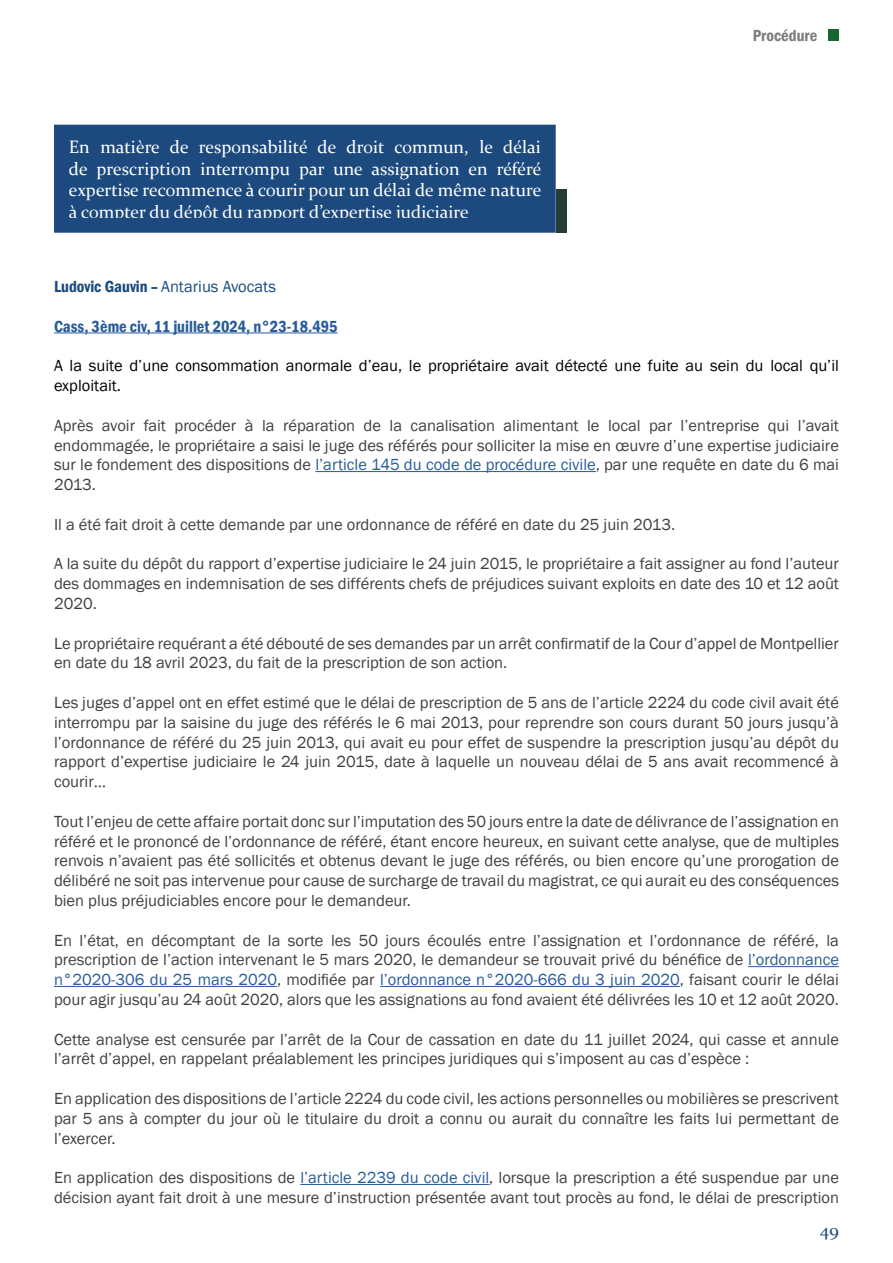
<style>
.page{position:relative;width:893px;height:1263px;background:#fff}
.page>*{position:absolute;margin:0;border:0;box-sizing:border-box;transform-origin:0 0}
.t1{font:18px/21.6px "Constantia";color:#fff;text-align:justify}
.t2{font:18px "Constantia";color:#1c4a7e}
.t3{font:16.5px/19.8px "Franklin Gothic";color:#404040;text-align:justify}
.t4{font:16.5px/19.8px "Franklin Gothic";color:#000}
.t5{font:600 condensed 16.5px "Franklin Gothic";color:#275b9b}
.t6{font:16.5px "Franklin Gothic";color:#1a4b7f}
.t7{font:600 condensed 16.5px "Franklin Gothic";color:#7d7d7d}
.s1{font-weight:600;font-stretch:condensed}
.s2{color:#275b9b}
</style>
<div class="page">
<div style="left:828px;top:29px;width:11px;height:12px;background:#16672f"></div>
<hr style="left:54px;top:333px;width:284px;height:1px;background:#275b9b">
<hr style="left:315px;top:471px;width:281px;height:1px;background:#275b9b">
<hr style="left:748px;top:966px;width:91px;height:1px;background:#275b9b">
<hr style="left:54px;top:986px;width:223px;height:1px;background:#275b9b">
<hr style="left:380px;top:986px;width:300px;height:1px;background:#275b9b">
<hr style="left:300px;top:1184px;width:189px;height:1px;background:#275b9b">
<div style="left:54px;top:124px;width:509px;height:109px;background:#1c4a7e"></div>
<div style="left:556px;top:190px;width:11px;height:43px;background:#243d36"></div>
<p class="t1" style="left:69px;top:135px;width:474px">En matière de responsabilité de droit commun, le délai de prescription interrompu par une assignation en référé expertise recommence à courir pour un délai de même nature à compter du dépôt du rapport d’expertise judiciaire</p>
<p class="t7" style="left:753px;top:24px;width:66px">Procédure</p>
<p class="t6" style="left:54px;top:276px;width:224px"><span class="s1">Ludovic Gauvin –</span> Antarius Avocats</p>
<p class="t5" style="left:54px;top:315px;width:285px">Cass, 3ème civ, 11 juillet 2024, n°23-18.495</p>
<p class="t4" style="left:54px;top:356px;width:786px">A la suite d’une consommation anormale d’eau, le propriétaire avait détecté une fuite au sein du local qu’il exploitait.</p>
<p class="t3" style="left:54px;top:416px;width:786px">Après avoir fait procéder à la réparation de la canalisation alimentant le local par l’entreprise qui l’avait endommagée, le propriétaire a saisi le juge des référés pour solliciter la mise en œuvre d’une expertise judiciaire sur le fondement des dispositions de <span class="s2">l’article 145 du code de procédure civile</span>, par une requête en date du 6 mai 2013.</p>
<p class="t3" style="left:54px;top:515px;width:623px">Il a été fait droit à cette demande par une ordonnance de référé en date du 25 juin 2013.</p>
<p class="t3" style="left:54px;top:554px;width:786px">A la suite du dépôt du rapport d’expertise judiciaire le 24 juin 2015, le propriétaire a fait assigner au fond l’auteur des dommages en indemnisation de ses différents chefs de préjudices suivant exploits en date des 10 et 12 août 2020.</p>
<p class="t3" style="left:54px;top:633px;width:786px">Le propriétaire requérant a été débouté de ses demandes par un arrêt confirmatif de la Cour d’appel de Montpellier en date du 18 avril 2023, du fait de la prescription de son action.</p>
<p class="t3" style="left:54px;top:693px;width:786px">Les juges d’appel ont en effet estimé que le délai de prescription de 5 ans de l’article 2224 du code civil avait été interrompu par la saisine du juge des référés le 6 mai 2013, pour reprendre son cours durant 50 jours jusqu’à l’ordonnance de référé du 25 juin 2013, qui avait eu pour effet de suspendre la prescription jusqu’au dépôt du rapport d’expertise judiciaire le 24 juin 2015, date à laquelle un nouveau délai de 5 ans avait recommencé à courir…</p>
<p class="t3" style="left:54px;top:812px;width:786px">Tout l’enjeu de cette affaire portait donc sur l’imputation des 50 jours entre la date de délivrance de l’assignation en référé et le prononcé de l’ordonnance de référé, étant encore heureux, en suivant cette analyse, que de multiples renvois n’avaient pas été sollicités et obtenus devant le juge des référés, ou bien encore qu’une prorogation de délibéré ne soit pas intervenue pour cause de surcharge de travail du magistrat, ce qui aurait eu des conséquences bien plus préjudiciables encore pour le demandeur.</p>
<p class="t3" style="left:54px;top:930px;width:786px">En l’état, en décomptant de la sorte les 50 jours écoulés entre l’assignation et l’ordonnance de référé, la prescription de l’action intervenant le 5 mars 2020, le demandeur se trouvait privé du bénéfice de <span class="s2">l’ordonnance n°2020-306 du 25 mars 2020</span>, modifiée par <span class="s2">l’ordonnance n°2020-666 du 3 juin 2020</span>, faisant courir le délai pour agir jusqu’au 24 août 2020, alors que les assignations au fond avaient été délivrées les 10 et 12 août 2020.</p>
<p class="t3" style="left:54px;top:1029px;width:786px">Cette analyse est censurée par l’arrêt de la Cour de cassation en date du 11 juillet 2024, qui casse et annule l’arrêt d’appel, en rappelant préalablement les principes juridiques qui s’imposent au cas d’espèce :</p>
<p class="t3" style="left:54px;top:1089px;width:786px">En application des dispositions de l’article 2224 du code civil, les actions personnelles ou mobilières se prescrivent par 5 ans à compter du jour où le titulaire du droit a connu ou aurait du connaître les faits lui permettant de l’exercer.</p>
<p class="t3" style="left:54px;top:1168px;width:786px">En application des dispositions de <span class="s2">l’article 2239 du code civil</span>, lorsque la prescription a été suspendue par une décision ayant fait droit à une mesure d’instruction présentée avant tout procès au fond, le délai de prescription</p>
<p class="t2" style="left:820px;top:1217px;width:20px">49</p>
</div>
